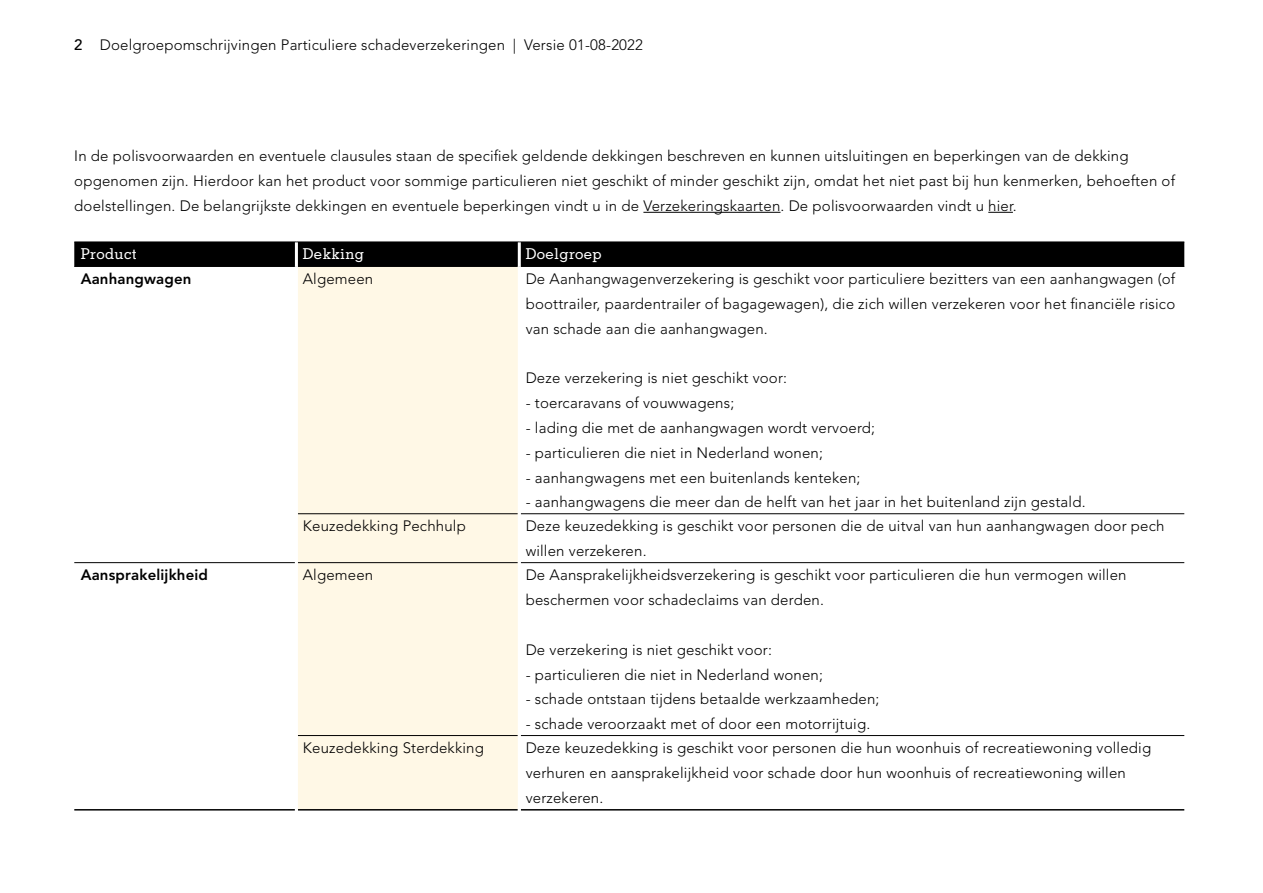
<style>
.page{position:relative;width:1263px;height:893px;background:#fff}
.page>*{position:absolute;margin:0;border:0;box-sizing:border-box;transform-origin:0 0}
.t1{font:300 15px/24.8px "Avenir LT Std";letter-spacing:.01em;color:#000}
.t2{font:800 15px "Avenir LT Std";letter-spacing:.01em;color:#000}
.t3{font:500 15px "Memphis LT Std";letter-spacing:.025em;color:#fff}
.s1{font-weight:500}
</style>
<div class="page">
<hr style="left:643px;top:212px;width:137px;height:1px;background:#000">
<svg style="left:988px;top:212px;width:25px;height:1px"></svg>
<div style="left:74px;top:243px;width:1110px;height:23px;background:#000"></div>
<div style="left:298px;top:267px;width:220px;height:542px;background:#fff8e6"></div>
<hr style="left:74px;top:809px;width:221px;height:1px;background:#000">
<hr style="left:521px;top:809px;width:663px;height:1px;background:#000">
<hr style="left:74px;top:242px;width:222px;height:1px;background:#000">
<hr style="left:296px;top:242px;width:223px;height:1px;background:#000">
<hr style="left:519px;top:242px;width:665px;height:1px;background:#000">
<hr style="left:74px;top:266px;width:221px;height:1px;background:#000">
<hr style="left:298px;top:266px;width:220px;height:1px;background:#000">
<hr style="left:521px;top:266px;width:663px;height:1px;background:#000">
<hr style="left:521px;top:513px;width:663px;height:1px;background:#000">
<hr style="left:74px;top:562px;width:221px;height:1px;background:#000">
<hr style="left:521px;top:562px;width:663px;height:1px;background:#000">
<hr style="left:521px;top:735px;width:663px;height:1px;background:#000">
<hr style="left:298px;top:513px;width:220px;height:1px;background:#000">
<hr style="left:298px;top:562px;width:220px;height:1px;background:#000">
<hr style="left:298px;top:735px;width:220px;height:1px;background:#000">
<hr style="left:298px;top:809px;width:220px;height:1px;background:#000">
<hr style="left:295px;top:242px;width:3px;height:24px;background:#fff">
<hr style="left:518px;top:242px;width:3px;height:24px;background:#fff">
<p class="t1" style="left:74px;top:32px;width:570px"><span class="s1">2</span> Doelgroepomschrijvingen Particuliere schadeverzekeringen | Versie 01-08-2022</p>
<p class="t1" style="left:74px;top:144px;width:1102px">In de polisvoorwaarden en eventuele clausules staan de specifiek geldende dekkingen beschreven en kunnen uitsluitingen en beperkingen van de dekking opgenomen zijn. Hierdoor kan het product voor sommige particulieren niet geschikt of minder geschikt zijn, omdat het niet past bij hun kenmerken, behoeften of doelstellingen. De belangrijkste dekkingen en eventuele beperkingen vindt u in de Verzekeringskaarten. De polisvoorwaarden vindt u hier.</p>
<p class="t3" style="left:81px;top:245px;width:58px">Product</p>
<p class="t3" style="left:303px;top:245px;width:63px">Dekking</p>
<p class="t3" style="left:526px;top:245px;width:78px">Doelgroep</p>
<p class="t2" style="left:81px;top:270px;width:112px">Aanhangwagen</p>
<p class="t1" style="left:303px;top:267px;width:72px">Algemeen</p>
<p class="t1" style="left:526px;top:267px;width:651px;text-align:justify">De Aanhangwagenverzekering is geschikt voor particuliere bezitters van een aanhangwagen (of boottrailer, paardentrailer of bagagewagen), die zich willen verzekeren voor het financiële risico van schade aan die aanhangwagen.</p>
<p class="t1" style="left:526px;top:366px;width:263px">Deze verzekering is niet geschikt voor:</p>
<p class="t1" style="left:526px;top:391px;width:210px">- toercaravans of vouwwagens;</p>
<p class="t1" style="left:526px;top:415px;width:351px">- lading die met de aanhangwagen wordt vervoerd;</p>
<p class="t1" style="left:526px;top:440px;width:299px">- particulieren die niet in Nederland wonen;</p>
<p class="t1" style="left:526px;top:465px;width:336px">- aanhangwagens met een buitenlands kenteken;</p>
<p class="t1" style="left:526px;top:490px;width:561px">- aanhangwagens die meer dan de helft van het jaar in het buitenland zijn gestald.</p>
<p class="t1" style="left:303px;top:514px;width:165px">Keuzedekking Pechhulp</p>
<p class="t1" style="left:526px;top:514px;width:640px">Deze keuzedekking is geschikt voor personen die de uitval van hun aanhangwagen door pech willen verzekeren.</p>
<p class="t2" style="left:81px;top:566px;width:129px">Aansprakelijkheid</p>
<p class="t1" style="left:303px;top:563px;width:72px">Algemeen</p>
<p class="t1" style="left:526px;top:563px;width:602px">De Aansprakelijkheidsverzekering is geschikt voor particulieren die hun vermogen willen beschermen voor schadeclaims van derden.</p>
<p class="t1" style="left:526px;top:637px;width:248px">De verzekering is niet geschikt voor:</p>
<p class="t1" style="left:526px;top:662px;width:299px">- particulieren die niet in Nederland wonen;</p>
<p class="t1" style="left:526px;top:687px;width:355px">- schade ontstaan tijdens betaalde werkzaamheden;</p>
<p class="t1" style="left:526px;top:712px;width:346px">- schade veroorzaakt met of door een motorrijtuig.</p>
<p class="t1" style="left:303px;top:736px;width:183px">Keuzedekking Sterdekking</p>
<p class="t1" style="left:526px;top:736px;width:627px">Deze keuzedekking is geschikt voor personen die hun woonhuis of recreatiewoning volledig verhuren en aansprakelijkheid voor schade door hun woonhuis of recreatiewoning willen verzekeren.</p>
</div>
